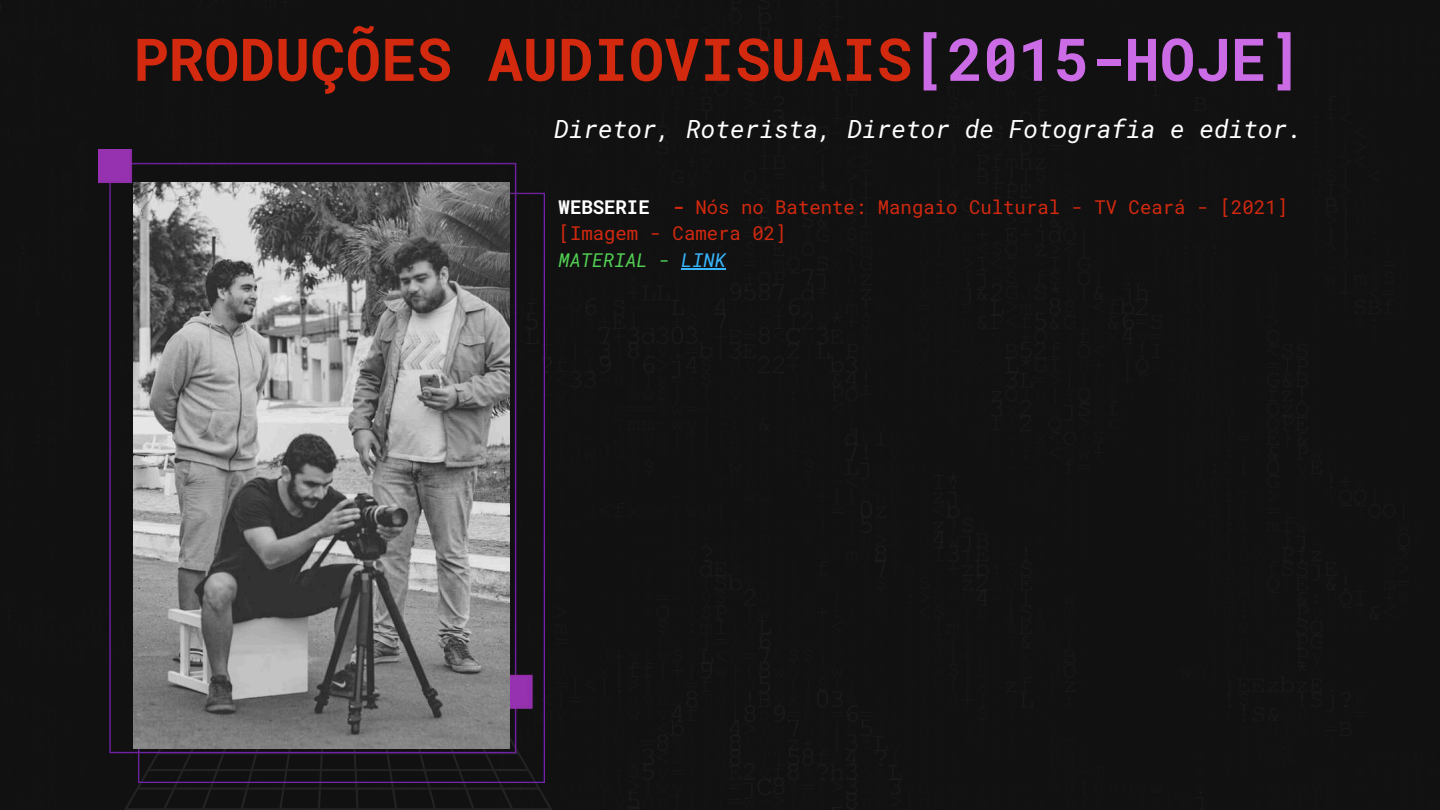
<style>
.page{position:relative;width:1440px;height:810px;background:#111}
.page>*{position:absolute;margin:0;border:0;box-sizing:border-box;transform-origin:0 0}
.t1{font:700 59px "Roboto Mono";color:#d3290f}
.t2{font:italic 25px "Roboto Mono";color:#fff}
.t3{font:19px/26.2px "Roboto Mono";color:#d3290f}
.s1{color:#cb6ce6}
.s2{font-weight:700;color:#fff}
.s3{font-weight:700}
.s4{font-style:italic;color:#52d053}
.s5{font-style:italic;color:#38b6ff}
</style>
<div class="page">
<svg style="left:57px;top:700px;width:562px;height:110px;background:#141315"></svg>
<img style="left:98px;top:149px;width:447px;height:633px">
<img style="left:133px;top:183px;width:377px;height:565px">
<hr style="left:681px;top:268px;width:45px;height:2px;background:#38b6ff">
<h1 class="t1" style="left:133px;top:19px;width:1170px">PRODUÇÕES AUDIOVISUAIS<span class="s1">[2015-HOJE]</span></h1>
<h2 class="t2" style="left:554px;top:112px;width:750px">Diretor, Roterista, Diretor de Fotografia e editor.</h2>
<p class="t3" style="left:559px;top:194px;width:731px"><span class="s2">WEBSERIE</span> <span class="s3">-</span> Nós no Batente: Mangaio Cultural - TV Ceará - [2021] [Imagem - Camera 02]<br><span class="s4">MATERIAL -</span> <span class="s5">LINK</span></p>
</div>
